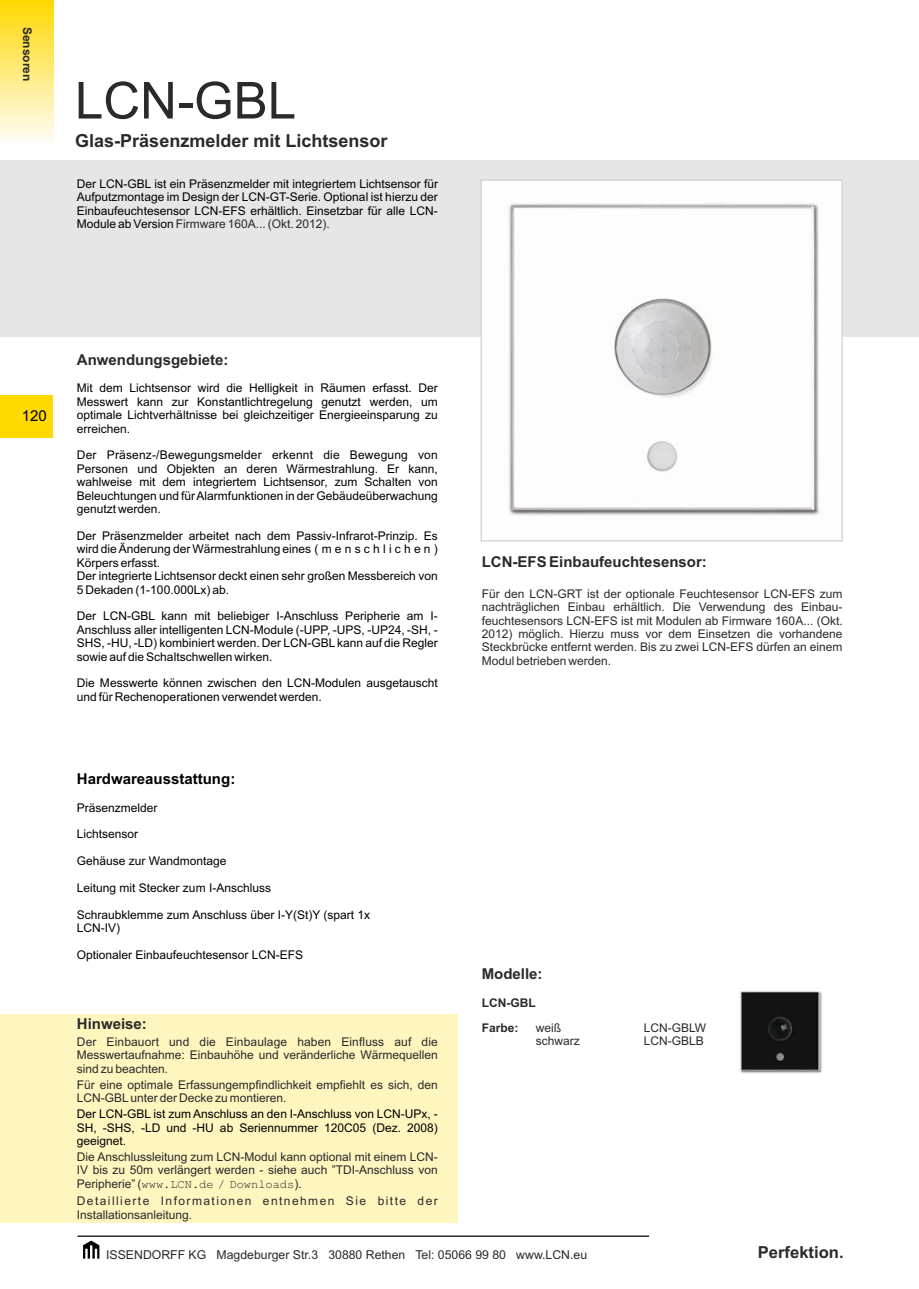
<style>
.page{position:relative;width:919px;height:1289px;background:#fff}
.page>*{position:absolute;margin:0;border:0;box-sizing:border-box;transform-origin:0 0}
.t1{font:51px "Arial";color:#2b2929}
.t2{font:700 18px "Arial";color:#2b2929}
.t3{font:700 16.5px "Arial";color:#2b2929}
.t4{font:700 15px "Arial";color:#2b2929}
.t5{font:700 15px "Arial";color:#000}
.t6{font:15px "Arial";color:#000}
.t7{font:12.3px "Arial";color:#2b2929}
.t8{font:12px/13.4px "Arial";color:#000;text-align:justify}
.t9{font:12px/13.4px "Arial";color:#2b2929}
.t10{font:12px/13.4px "Arial";letter-spacing:.12em;color:#2b2929}
.t11{font:12px "Courier New";color:#2b2929}
.t12{font:700 12px/25.2px "Arial";color:#2b2929}
.s1{color:#2b2929}
.s2{font-family:"Arial"}
</style>
<div class="page">
<div style="left:0;top:1014px;width:457px;height:208px;background:#fff5bf"></div>
<div style="left:0;top:394px;width:52px;height:43px;background:#ffd900"></div>
<svg style="left:83px;top:1240px;width:16px;height:18px"></svg>
<hr style="left:77px;top:1235px;width:572px;height:1px;background:#2b2929">
<div style="left:0;top:160px;width:918px;height:177px;background:#e6e6e6"></div>
<div style="left:0;top:0;width:53px;height:145px;background:linear-gradient(to bottom,#ffd800,#fefdfb)"></div>
<img style="left:483px;top:182px;width:357px;height:333px">
<div style="left:481px;top:180px;width:361px;height:361px;border:1px solid #c4c7c7"></div>
<img style="left:739px;top:991px;width:83px;height:82px">
<p class="t12" style="left:39px;top:27px;width:56px;rotate:90deg">Sensoren</p>
<h1 class="t1" style="left:75px;top:81px;width:223px">LCN-GBL</h1>
<h2 class="t2" style="left:75px;top:134px;width:314px">Glas-Präsenzmelder mit Lichtsensor</h2>
<p class="t8" style="left:77px;top:178px;width:362px">Der LCN-GBL ist ein Präsenzmelder mit integriertem Lichtsensor für Aufputzmontage im Design der LCN-GT-Serie. Optional ist hierzu der Einbaufeuchtesensor LCN-EFS erhältlich. Einsetzbar für alle LCN-Module ab Version <span class="s1">Firmware 160A... (Okt. 2012).</span></p>
<p class="t6" style="left:22px;top:409px;width:27px">120</p>
<p class="t4" style="left:77px;top:354px;width:153px">Anwendungsgebiete:</p>
<p class="t8" style="left:77px;top:382px;width:362px">Mit dem Lichtsensor wird die Helligkeit in Räumen erfasst. Der Messwert kann zur Konstantlichtregelung genutzt werden, um optimale Lichtverhältnisse bei gleichzeitiger Energieeinsparung zu erreichen.</p>
<p class="t8" style="left:77px;top:449px;width:362px">Der Präsenz-/Bewegungsmelder erkennt die Bewegung von Personen und Objekten an deren Wärmestrahlung. Er kann, wahlweise mit dem integriertem Lichtsensor, zum Schalten von Beleuchtungen und für Alarmfunktionen in der Gebäudeüberwachung genutzt werden.</p>
<p class="t8" style="left:77px;top:530px;width:362px;text-align:left">Der Präsenzmelder arbeitet nach dem Passiv-Infrarot-Prinzip. Es wird die Änderung der Wärmestrahlung eines ( m e n s c h l i c h e n )<br>Körpers erfasst.<br>Der integrierte Lichtsensor deckt einen sehr großen Messbereich von 5 Dekaden (1-100.000Lx) ab.</p>
<p class="t8" style="left:77px;top:610px;width:362px">Der LCN-GBL kann mit beliebiger I-Anschluss Peripherie am I-Anschluss aller intelligenten LCN-Module (-UPP, -UPS, -UP24, -SH, - SHS, -HU, -LD) kombiniert werden. Der LCN-GBL kann auf die Regler sowie auf die Schaltschwellen wirken.</p>
<p class="t8" style="left:77px;top:677px;width:362px">Die Messwerte können zwischen den LCN-Modulen ausgetauscht und für Rechenoperationen verwendet werden.</p>
<p class="t5" style="left:77px;top:773px;width:160px">Hardwareausstattung:</p>
<p class="t8" style="left:77px;top:801px;width:82px">Präsenzmelder</p>
<p class="t8" style="left:77px;top:828px;width:63px">Lichtsensor</p>
<p class="t8" style="left:77px;top:855px;width:151px">Gehäuse zur Wandmontage</p>
<p class="t8" style="left:77px;top:882px;width:196px">Leitung mit Stecker zum I-Anschluss</p>
<p class="t8" style="left:77px;top:909px;width:295px">Schraubklemme zum Anschluss über I-Y(St)Y (spart 1x<br>LCN-IV)</p>
<p class="t8" style="left:77px;top:949px;width:228px">Optionaler Einbaufeuchtesensor LCN-EFS</p>
<p class="t4" style="left:77px;top:1017px;width:72px">Hinweise:</p>
<p class="t9" style="left:77px;top:1035px;width:362px;text-align:justify">Der Einbauort und die Einbaulage haben Einfluss auf die Messwertaufnahme: Einbauhöhe und veränderliche Wärmequellen sind zu beachten.</p>
<p class="t9" style="left:77px;top:1078px;width:362px">Für eine optimale Erfassungempfindlichkeit empfiehlt es sich, den<br>LCN-GBLunter der Decke zu montieren.</p>
<p class="t8" style="left:77px;top:1108px;width:362px">Der LCN-GBL ist zum Anschluss an den I-Anschluss von LCN-UPx, - SH, -SHS, -LD und -HU ab Seriennummer 120C05 (Dez. 2008) geeignet.</p>
<p class="t9" style="left:77px;top:1151px;width:362px">Die Anschlussleitung zum LCN-Modul kann optional mit einem LCN-<br>IV bis zu 50m verlängert werden - siehe auch ”TDI-Anschluss von</p>
<p class="t11" style="left:77px;top:1180px;width:226px"><span class="s2">Peripherie” (</span>www.LCN.de / Downloads<span class="s2">).</span></p>
<p class="t10" style="left:77px;top:1195px;width:362px">Detaillierte Informationen entnehmen Sie bitte der<br>Installationsanleitung.</p>
<p class="t4" style="left:481px;top:556px;width:227px">LCN-EFS Einbaufeuchtesensor:</p>
<p class="t9" style="left:481px;top:588px;width:362px;text-align:justify">Für den LCN-GRT ist der optionale Feuchtesensor LCN-EFS zum nachträglichen Einbau erhältlich. Die Verwendung des Einbau&shy;feuchtesensors LCN-EFS ist mit Modulen ab Firmware 160A... (Okt.<br>2012) möglich. Hierzu muss vor dem Einsetzen die vorhandene Steckbrücke entfernt werden. Bis zu zwei LCN-EFS dürfen an einem Modul betrieben werden.</p>
<p class="t4" style="left:481px;top:968px;width:62px">Modelle:</p>
<p class="t12" style="left:481px;top:991px;width:55px">LCN-GBL<br>Farbe:</p>
<p class="t9" style="left:535px;top:1022px;width:27px">weiß</p>
<p class="t9" style="left:643px;top:1022px;width:64px">LCN-GBLW</p>
<p class="t9" style="left:535px;top:1035px;width:46px">schwarz</p>
<p class="t9" style="left:643px;top:1035px;width:62px">LCN-GBLB</p>
<p class="t7" style="left:106px;top:1249px;width:482px">ISSENDORFF KG Magdeburger Str.3 30880 Rethen Tel: 05066 99 80 www.LCN.eu</p>
<h3 class="t3" style="left:757px;top:1246px;width:87px">Perfektion.</h3>
</div>
